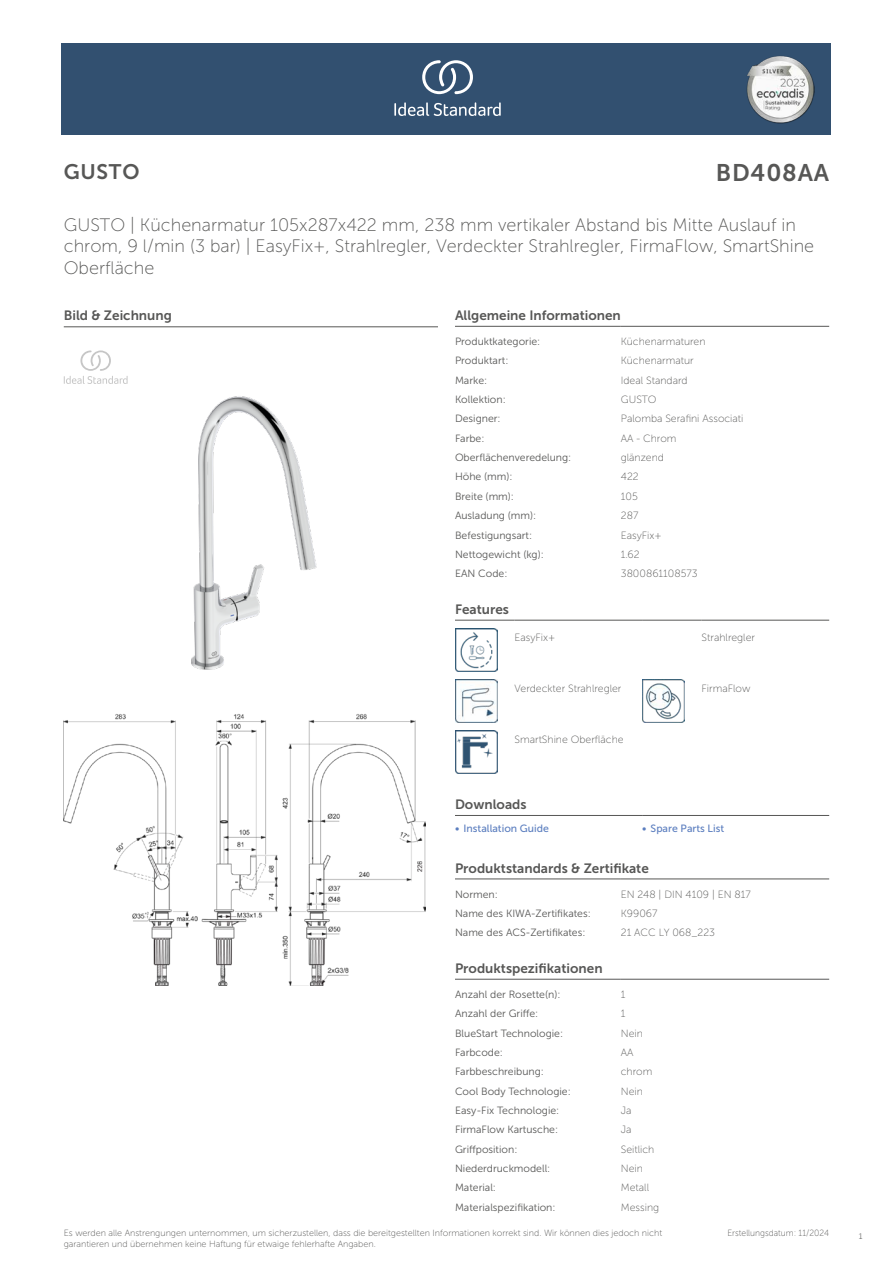
<style>
.page{position:relative;width:893px;height:1263px;background:#fff}
.page>*{position:absolute;margin:0;border:0;box-sizing:border-box;transform-origin:0 0}
.t1{font:24px "Museo Sans 700";letter-spacing:.035em;color:#575756}
.t2{font:21px "Museo Sans 700";letter-spacing:.035em;color:#575756}
.t3{font:18px/21.6px "Museo Sans 100";color:#575756}
.t4{font:13.5px "Museo Sans 700";color:#575756}
.t5{font:10.5px "Museo Sans 300";color:#575756}
.t6{font:10.5px "Museo Sans 100";color:#575756}
.t7{font:10.5px "Museo Sans 500";color:#5b7ebf}
.t8{font:9px/10.8px "Museo Sans 100";color:#575756}
.t9{font:9px "Museo Sans 100";color:#575756;scale:.95 1}
.t10{font:300 9px "Calibri";color:#575756;scale:.95 1}
</style>
<div class="page">
<div style="left:62px;top:43px;width:769px;height:91px;background:#325070"></div>
<hr style="left:455px;top:326px;width:166px;height:1px;background:#575756">
<hr style="left:621px;top:326px;width:208px;height:1px;background:#575756">
<hr style="left:455px;top:620px;width:59px;height:1px;background:#575756">
<hr style="left:514px;top:620px;width:128px;height:1px;background:#575756">
<hr style="left:642px;top:620px;width:60px;height:1px;background:#575756">
<hr style="left:702px;top:620px;width:127px;height:1px;background:#575756">
<img style="left:455px;top:629px;width:42px;height:42px">
<img style="left:455px;top:680px;width:42px;height:42px">
<img style="left:642px;top:680px;width:43px;height:42px">
<img style="left:455px;top:731px;width:42px;height:42px">
<hr style="left:455px;top:815px;width:187px;height:1px;background:#575756">
<hr style="left:642px;top:815px;width:187px;height:1px;background:#575756">
<hr style="left:455px;top:879px;width:166px;height:1px;background:#575756">
<hr style="left:621px;top:879px;width:208px;height:1px;background:#575756">
<hr style="left:455px;top:979px;width:166px;height:1px;background:#575756">
<hr style="left:621px;top:979px;width:208px;height:1px;background:#575756">
<img style="left:64px;top:714px;width:361px;height:271px">
<hr style="left:64px;top:327px;width:374px;height:1px;background:#575756">
<svg style="left:64px;top:350px;width:64px;height:34px"></svg>
<img style="left:191px;top:396px;width:126px;height:274px">
<svg style="left:394px;top:102px;width:107px;height:14px"></svg>
<svg style="left:422px;top:60px;width:51px;height:34px"></svg>
<img style="left:746px;top:56px;width:68px;height:67px">
<h2 class="t2" style="left:64px;top:160px;width:77px">GUSTO</h2>
<h1 class="t1" style="left:716px;top:160px;width:115px">BD408AA</h1>
<h3 class="t3" style="left:64px;top:214px;width:752px">GUSTO | Küchenarmatur 105x287x422 mm, 238 mm vertikaler Abstand bis Mitte Auslauf in chrom, 9 l/min (3 bar) | EasyFix+, Strahlregler, Verdeckter Strahlregler, FirmaFlow, SmartShine<br>Oberfläche</h3>
<p class="t4" style="left:64px;top:308px;width:110px">Bild &amp; Zeichnung</p>
<p class="t4" style="left:455px;top:308px;width:167px">Allgemeine Informationen</p>
<p class="t5" style="left:455px;top:336px;width:87px">Produktkategorie:</p>
<p class="t6" style="left:621px;top:336px;width:86px">Küchenarmaturen</p>
<p class="t5" style="left:455px;top:355px;width:55px">Produktart:</p>
<p class="t6" style="left:621px;top:355px;width:74px">Küchenarmatur</p>
<p class="t5" style="left:455px;top:374px;width:34px">Marke:</p>
<p class="t6" style="left:621px;top:374px;width:68px">Ideal Standard</p>
<p class="t5" style="left:455px;top:394px;width:52px">Kollektion:</p>
<p class="t6" style="left:621px;top:394px;width:37px">GUSTO</p>
<p class="t5" style="left:455px;top:413px;width:47px">Designer:</p>
<p class="t6" style="left:621px;top:413px;width:124px">Palomba Serafini Associati</p>
<p class="t5" style="left:455px;top:432px;width:31px">Farbe:</p>
<p class="t6" style="left:621px;top:433px;width:57px">AA - Chrom</p>
<p class="t5" style="left:455px;top:452px;width:118px">Oberflächenveredelung:</p>
<p class="t6" style="left:621px;top:452px;width:45px">glänzend</p>
<p class="t5" style="left:455px;top:471px;width:59px">Höhe (mm):</p>
<p class="t6" style="left:621px;top:471px;width:19px">422</p>
<p class="t5" style="left:455px;top:491px;width:61px">Breite (mm):</p>
<p class="t6" style="left:621px;top:491px;width:18px">105</p>
<p class="t5" style="left:455px;top:510px;width:83px">Ausladung (mm):</p>
<p class="t6" style="left:621px;top:510px;width:19px">287</p>
<p class="t5" style="left:455px;top:529px;width:79px">Befestigungsart:</p>
<p class="t6" style="left:621px;top:529px;width:42px">EasyFix+</p>
<p class="t5" style="left:455px;top:549px;width:90px">Nettogewicht (kg):</p>
<p class="t6" style="left:621px;top:549px;width:20px">1.62</p>
<p class="t5" style="left:455px;top:568px;width:54px">EAN Code:</p>
<p class="t6" style="left:621px;top:568px;width:78px">3800861108573</p>
<p class="t4" style="left:455px;top:602px;width:55px">Features</p>
<p class="t6" style="left:514px;top:632px;width:42px">EasyFix+</p>
<p class="t6" style="left:702px;top:632px;width:55px">Strahlregler</p>
<p class="t6" style="left:514px;top:683px;width:108px">Verdeckter Strahlregler</p>
<p class="t6" style="left:702px;top:683px;width:50px">FirmaFlow</p>
<p class="t6" style="left:514px;top:734px;width:111px">SmartShine Oberfläche</p>
<p class="t4" style="left:455px;top:797px;width:73px">Downloads</p>
<p class="t7" style="left:455px;top:823px;width:95px">• Installation Guide</p>
<p class="t7" style="left:642px;top:823px;width:84px">• Spare Parts List</p>
<p class="t4" style="left:455px;top:860px;width:195px">Produktstandards &amp; Zertifikate</p>
<p class="t5" style="left:455px;top:888px;width:44px">Normen:</p>
<p class="t6" style="left:621px;top:888px;width:131px">EN 248 | DIN 4109 | EN 817</p>
<p class="t5" style="left:455px;top:908px;width:137px">Name des KIWA-Zertifikates:</p>
<p class="t6" style="left:621px;top:908px;width:38px">K99067</p>
<p class="t5" style="left:455px;top:927px;width:132px">Name des ACS-Zertifikates:</p>
<p class="t6" style="left:621px;top:927px;width:96px">21 ACC LY 068_223</p>
<p class="t4" style="left:455px;top:961px;width:149px">Produktspezifikationen</p>
<p class="t5" style="left:455px;top:989px;width:107px">Anzahl der Rosette(n):</p>
<p class="t6" style="left:621px;top:989px;width:6px">1</p>
<p class="t5" style="left:455px;top:1008px;width:85px">Anzahl der Griffe:</p>
<p class="t6" style="left:621px;top:1008px;width:6px">1</p>
<p class="t5" style="left:455px;top:1027px;width:110px">BlueStart Technologie:</p>
<p class="t6" style="left:621px;top:1027px;width:24px">Nein</p>
<p class="t5" style="left:455px;top:1047px;width:49px">Farbcode:</p>
<p class="t6" style="left:621px;top:1047px;width:14px">AA</p>
<p class="t5" style="left:455px;top:1066px;width:90px">Farbbeschreibung:</p>
<p class="t6" style="left:621px;top:1066px;width:33px">chrom</p>
<p class="t5" style="left:455px;top:1085px;width:117px">Cool Body Technologie:</p>
<p class="t6" style="left:621px;top:1085px;width:24px">Nein</p>
<p class="t5" style="left:455px;top:1105px;width:106px">Easy-Fix Technologie:</p>
<p class="t6" style="left:621px;top:1105px;width:12px">Ja</p>
<p class="t5" style="left:455px;top:1124px;width:105px">FirmaFlow Kartusche:</p>
<p class="t6" style="left:621px;top:1124px;width:12px">Ja</p>
<p class="t5" style="left:455px;top:1143px;width:64px">Griffposition:</p>
<p class="t6" style="left:621px;top:1143px;width:35px">Seitlich</p>
<p class="t5" style="left:455px;top:1163px;width:97px">Niederdruckmodell:</p>
<p class="t6" style="left:621px;top:1163px;width:24px">Nein</p>
<p class="t5" style="left:455px;top:1182px;width:43px">Material:</p>
<p class="t6" style="left:621px;top:1182px;width:30px">Metall</p>
<p class="t5" style="left:455px;top:1201px;width:102px">Materialspezifikation:</p>
<p class="t6" style="left:621px;top:1201px;width:40px">Messing</p>
<p class="t8" style="left:64px;top:1227px;width:600px">Es werden alle Anstrengungen unternommen, um sicherzustellen, dass die bereitgestellten Informationen korrekt sind. Wir können dies jedoch nicht garantieren und übernehmen keine Haftung für etwaige fehlerhafte Angaben.</p>
<p class="t9" style="left:727px;top:1228px;width:109px">Erstellungsdatum: 11/2024</p>
<p class="t10" style="left:858px;top:1230px;width:6px">1</p>
</div>
